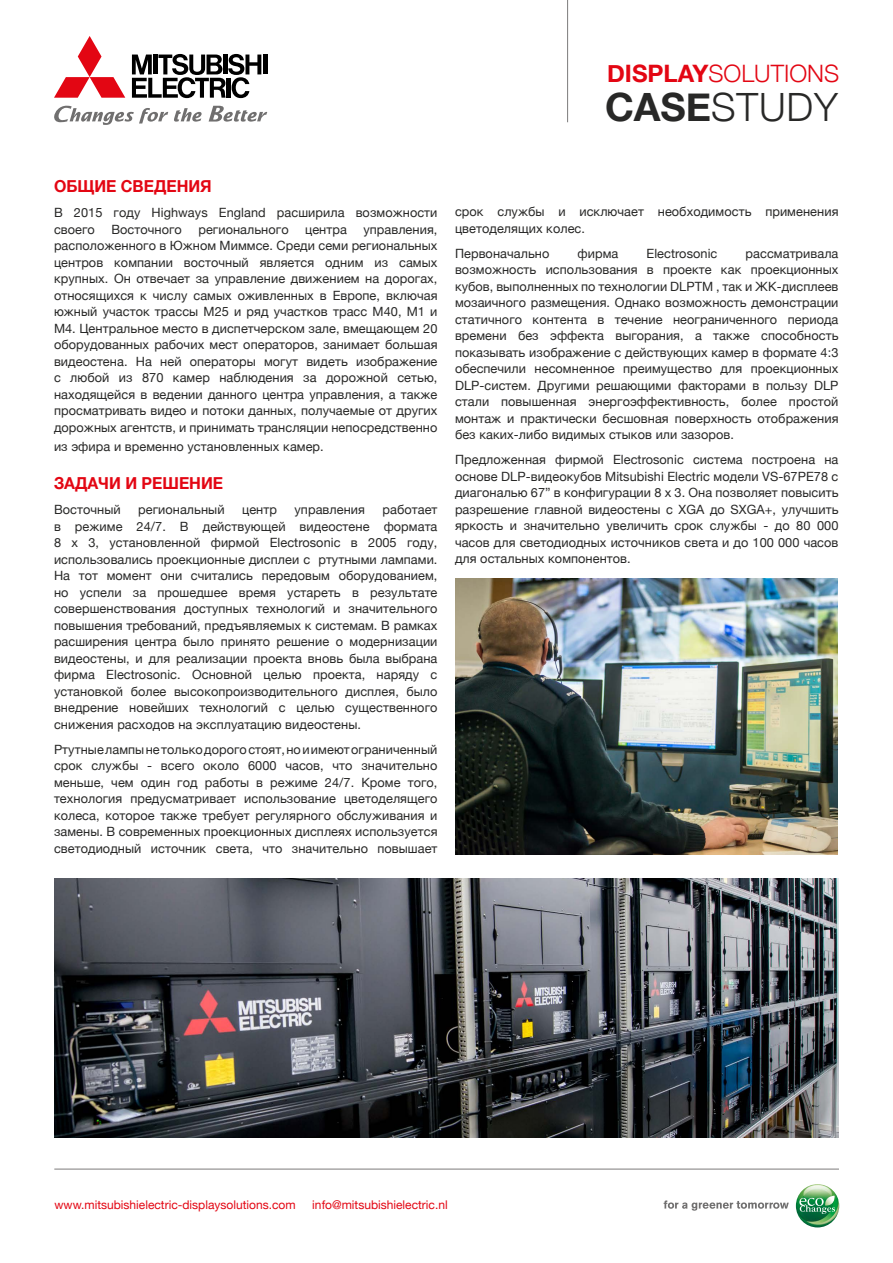
<style>
.page{position:relative;width:893px;height:1263px;background:#fff}
.page>*{position:absolute;margin:0;border:0;box-sizing:border-box;transform-origin:0 0}
.t1{font:300 39px "Helvetica Neue";letter-spacing:.02em;color:#282827}
.t2{font:300 24px "Helvetica Neue";color:#e30613}
.t3{font:700 16.5px "Helvetica Neue";color:#e30613;scale:.96 1}
.t4{font:12.75px/16.5px "Helvetica Neue";letter-spacing:.005em;color:#282827;text-align:justify}
.t5{font:12px "Helvetica Neue";color:#e30613}
.s1{font-weight:700}
</style>
<div class="page">
<hr style="left:567px;top:0;width:1px;height:122px;background:#7c7b7b">
<svg style="left:209px;top:106px;width:58px;height:16px"></svg>
<svg style="left:54px;top:106px;width:114px;height:19px"></svg>
<svg style="left:174px;top:108px;width:28px;height:14px"></svg>
<svg style="left:54px;top:36px;width:71px;height:62px"></svg>
<hr style="left:263px;top:55px;width:4px;height:19px;background:#000">
<svg style="left:132px;top:54px;width:129px;height:44px"></svg>
<hr style="left:54px;top:1169px;width:785px;height:1px;background:#7c7b7b">
<svg style="left:664px;top:1200px;width:125px;height:11px"></svg>
<img style="left:796px;top:1184px;width:43px;height:43px;border-radius:22px">
<svg style="left:799px;top:1195px;width:36px;height:19px"></svg>
<img style="left:55px;top:878px;width:783px;height:259px">
<img style="left:455px;top:578px;width:383px;height:276px">
<h2 class="t2" style="left:607px;top:54px;width:234px"><span class="s1">DISPLAY</span>SOLUTIONS</h2>
<h1 class="t1" style="left:605px;top:76px;width:234px"><span class="s1">CASE</span>STUDY</h1>
<p class="t3" style="left:54px;top:174px;width:166px">ОБЩИЕ СВЕДЕНИЯ</p>
<p class="t4" style="left:54px;top:205px;width:385px">В 2015 году Highways England расширила возможности своего</p>
<p class="t4" style="left:111px;top:222px;width:72px">Восточного</p>
<p class="t4" style="left:198px;top:222px;width:92px">регионального</p>
<p class="t4" style="left:305px;top:222px;width:43px">центра</p>
<p class="t4" style="left:54px;top:222px;width:385px;text-indent:309px">управления, расположенного в Южном Миммсе. Среди семи региональных центров компании восточный является одним из самых крупных. Он отвечает за управление движением на дорогах, относящихся к числу самых оживленных в Европе, включая южный участок трассы М25 и ряд участков трасс M40, M1 и M4. Центральное место в диспетчерском зале, вмещающем 20 оборудованных рабочих мест операторов, занимает большая видеостена. На ней операторы могут видеть изображение с любой из 870 камер наблюдения за дорожной сетью, находящейся в ведении данного центра управления, а также просматривать видео и потоки данных, получаемые от других дорожных агентств, и принимать трансляции непосредственно</p>
<p class="t4" style="left:54px;top:439px;width:271px">из эфира и временно установленных камер.</p>
<p class="t3" style="left:54px;top:471px;width:178px">ЗАДАЧИ И РЕШЕНИЕ</p>
<p class="t4" style="left:54px;top:502px;width:68px">Восточный</p>
<p class="t4" style="left:138px;top:502px;width:88px">региональный</p>
<p class="t4" style="left:242px;top:502px;width:36px">центр</p>
<p class="t4" style="left:295px;top:502px;width:72px">управления</p>
<p class="t4" style="left:54px;top:502px;width:385px;text-indent:328px">работает в режиме 24/7. В действующей видеостене формата 8 х 3, установленной фирмой Electrosonic в 2005 году, использовались проекционные дисплеи с ртутными лампами.<br>На тот момент они считались передовым оборудованием, но успели за прошедшее время устареть в результате совершенствования доступных технологий и значительного повышения требований, предъявляемых к системам. В рамках расширения центра было принято решение о модернизации видеостены, и для реализации проекта вновь была выбрана фирма Electrosonic. Основной целью проекта, наряду с установкой более высокопроизводительного дисплея, было внедрение новейших технологий с целью существенного снижения расходов на эксплуатацию видеостены.</p>
<p class="t4" style="left:54px;top:742px;width:385px">Ртутные лампы не только дорого стоят, но и имеют ограниченный срок службы - всего около 6000 часов, что значительно меньше, чем один год работы в режиме 24/7. Кроме того, технология предусматривает использование цветоделящего колеса, которое также требует регулярного обслуживания и замены. В современных проекционных дисплеях используется светодиодный источник света, что значительно повышает</p>
<p class="t4" style="left:455px;top:204px;width:385px">срок службы и исключает необходимость применения цветоделящих колес.</p>
<p class="t4" style="left:455px;top:246px;width:96px">Первоначально</p>
<p class="t4" style="left:578px;top:246px;width:42px">фирма</p>
<p class="t4" style="left:647px;top:246px;width:72px">Electrosonic</p>
<p class="t4" style="left:455px;top:246px;width:385px;text-indent:291px">рассматривала возможность использования в проекте как проекционных кубов, выполненных по технологии DLPTM , так и ЖК-дисплеев мозаичного размещения. Однако возможность демонстрации статичного контента в течение неограниченного периода времени без эффекта выгорания, а также способность показывать изображение с действующих камер в формате 4:3 обеспечили несомненное преимущество для проекционных DLP-систем. Другими решающими факторами в пользу DLP стали повышенная энергоэффективность, более простой монтаж и практически бесшовная поверхность отображения без каких-либо видимых стыков или зазоров.</p>
<p class="t4" style="left:455px;top:452px;width:385px">Предложенная фирмой Electrosonic система построена на основе DLP-видеокубов Mitsubishi Electric модели VS-67PE78 с диагональю 67” в конфигурации 8 х 3. Она позволяет повысить разрешение главной видеостены с XGA до SXGA+, улучшить яркость и значительно увеличить срок службы - до 80 000 часов для светодиодных источников света и до 100 000 часов для остальных компонентов.</p>
<p class="t5" style="left:55px;top:1196px;width:243px">www.mitsubishielectric-displaysolutions.com</p>
<p class="t5" style="left:312px;top:1196px;width:137px">info@mitsubishielectric.nl</p>
</div>
